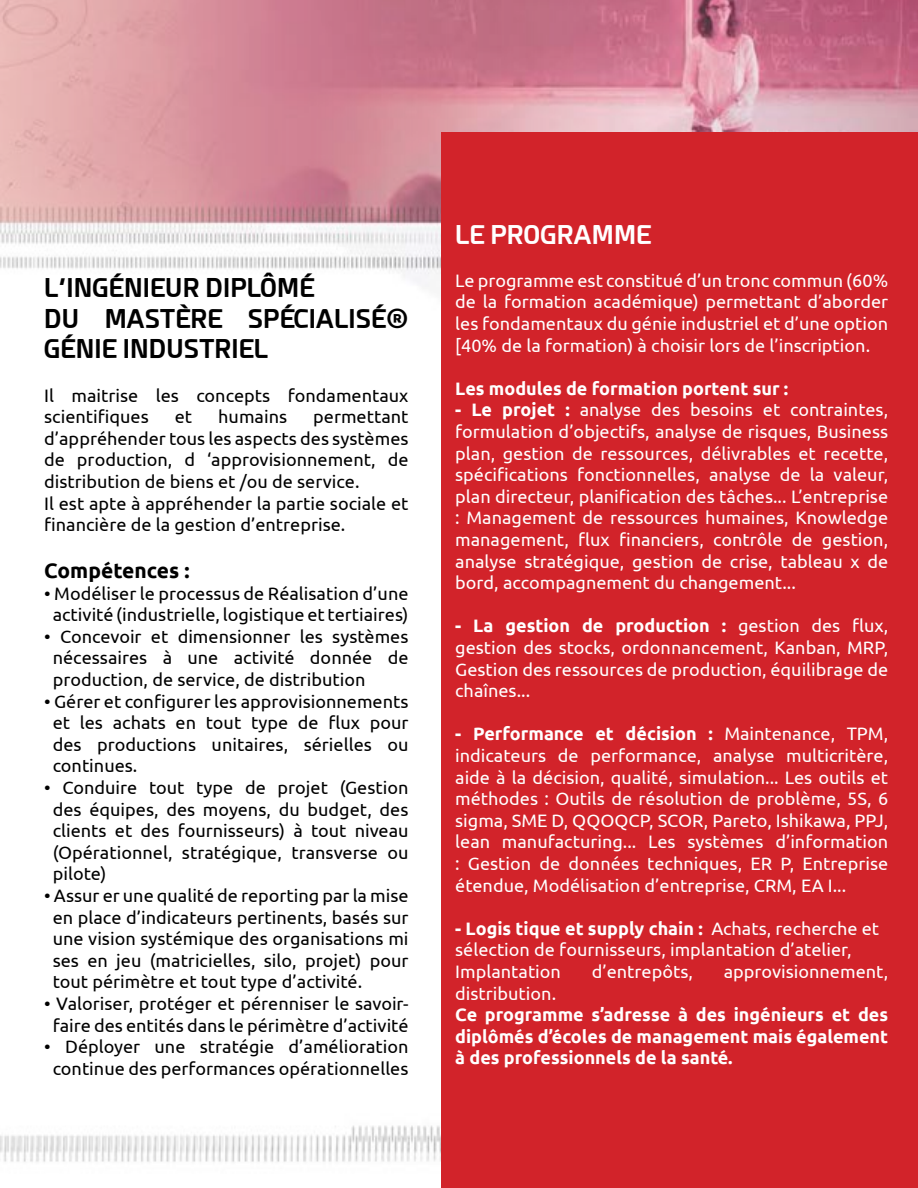
<style>
.page{position:relative;width:918px;height:1188px;background:#fff}
.page>*{position:absolute;margin:0;border:0;box-sizing:border-box;transform-origin:0 0}
.t1{font:700 25.5px/30.6px "Esphimere";color:#000}
.t2{font:700 25.5px "Esphimere";color:#fff}
.t3{font:700 21px "Ubuntu";color:#000}
.t4{font:18px/21.6px "Ubuntu";color:#fff;text-align:justify}
.t5{font:18px/21.6px "Ubuntu";color:#000;text-align:justify}
.t6{font:700 18px/21.6px "Ubuntu";color:#fff;text-align:justify}
.s1{font-weight:700}
</style>
<div class="page">
<img style="left:0;top:0;width:918px;height:1188px">
<div style="left:442px;top:132px;width:476px;height:1056px;background:#d2232a"></div>
<h1 class="t1" style="left:44px;top:273px;width:366px">L’INGÉNIEUR DIPLÔMÉ<br>DU MASTÈRE SPÉCIALISÉ®<br>GÉNIE INDUSTRIEL</h1>
<p class="t5" style="left:44px;top:384px;width:366px">Il maitrise les concepts fondamentaux scientifiques</p>
<p class="t5" style="left:175px;top:406px;width:19px">et</p>
<p class="t5" style="left:218px;top:406px;width:70px">humains</p>
<p class="t5" style="left:44px;top:406px;width:366px;text-align:left;text-indent:269px">permettant d’appréhender tous les aspects des systèmes de production, d ‘approvisionnement, de distribution de biens et /ou de service.<br>Il est apte à appréhender la partie sociale et financière de la gestion d’entreprise.</p>
<p class="t3" style="left:44px;top:557px;width:147px">Compétences :</p>
<p class="t5" style="left:44px;top:582px;width:366px;text-align:center">• Modéliser le processus de Réalisation d’une activité (industrielle, logistique et tertiaires)</p>
<p class="t5" style="left:53px;top:625px;width:357px;text-indent:-8px">• Concevoir et dimensionner les systèmes nécessaires à une activité donnée de production, de service, de distribution</p>
<p class="t5" style="left:53px;top:690px;width:357px;text-indent:-8px">• Gérer et configurer les approvisionnements et les achats en tout type de flux pour des productions unitaires, sérielles ou continues.</p>
<p class="t5" style="left:53px;top:776px;width:357px;text-indent:-8px">• Conduire tout type de projet (Gestion des équipes, des moyens, du budget, des clients et des fournisseurs) à tout niveau (Opérationnel, stratégique, transverse ou pilote)</p>
<p class="t5" style="left:53px;top:884px;width:357px;text-indent:-8px">• Assur er une qualité de reporting par la mise en place d’indicateurs pertinents, basés sur une vision systémique des organisations mi ses en jeu (matricielles, silo, projet) pour tout périmètre et tout type d’activité.</p>
<p class="t5" style="left:44px;top:992px;width:366px;text-align:center">• Valoriser, protéger et pérenniser le savoir&shy;faire des entités dans le périmètre d’activité</p>
<p class="t5" style="left:44px;top:1036px;width:366px;text-align:center">• Déployer une stratégie d’amélioration continue des performances opérationnelles</p>
<h1 class="t2" style="left:455px;top:218px;width:198px">LE PROGRAMME</h1>
<p class="t4" style="left:455px;top:269px;width:435px">Le programme est constitué d’un tronc commun (60% de la formation académique) permettant d’aborder les fondamentaux du génie industriel et d’une option [40% de la formation) à choisir lors de l’inscription.</p>
<p class="t6" style="left:455px;top:377px;width:335px">Les modules de formation portent sur :</p>
<p class="t4" style="left:455px;top:399px;width:435px"><span class="s1">- Le projet :</span> analyse des besoins et contraintes, formulation d’objectifs, analyse de risques, Business plan, gestion de ressources, délivrables et recette, spécifications fonctionnelles, analyse de la valeur, plan directeur, planification des tâches... L’entreprise : Management de ressources humaines, Knowledge management, flux financiers, contrôle de gestion, analyse stratégique, gestion de crise, tableau x de bord, accompagnement du changement...</p>
<p class="t4" style="left:455px;top:615px;width:435px"><span class="s1">- La gestion de production :</span> gestion des flux, gestion des stocks, ordonnancement, Kanban, MRP, Gestion des ressources de production, équilibrage de chaînes...</p>
<p class="t4" style="left:455px;top:723px;width:435px"><span class="s1">- Performance et décision :</span> Maintenance, TPM, indicateurs de performance, analyse multicritère, aide à la décision, qualité, simulation... Les outils et méthodes : Outils de résolution de problème, 5S, 6 sigma, SME D, QQOQCP, SCOR, Pareto, Ishikawa, PPJ, lean manufacturing... Les systèmes d’information : Gestion de données techniques, ER P, Entreprise étendue, Modélisation d’entreprise, CRM, EA I...</p>
<p class="t4" style="left:455px;top:917px;width:426px;text-align:left"><span class="s1">- Logis tique et supply chain :</span> Achats, recherche et sélection de fournisseurs, implantation d’atelier,<br>Implantation</p>
<p class="t4" style="left:592px;top:960px;width:103px">d’entrepôts,</p>
<p class="t4" style="left:724px;top:960px;width:166px">approvisionnement,</p>
<p class="t4" style="left:455px;top:982px;width:102px">distribution.</p>
<p class="t6" style="left:455px;top:1003px;width:435px">Ce programme s’adresse à des ingénieurs et des diplômés d’écoles de management mais également à des professionnels de la santé.</p>
</div>
